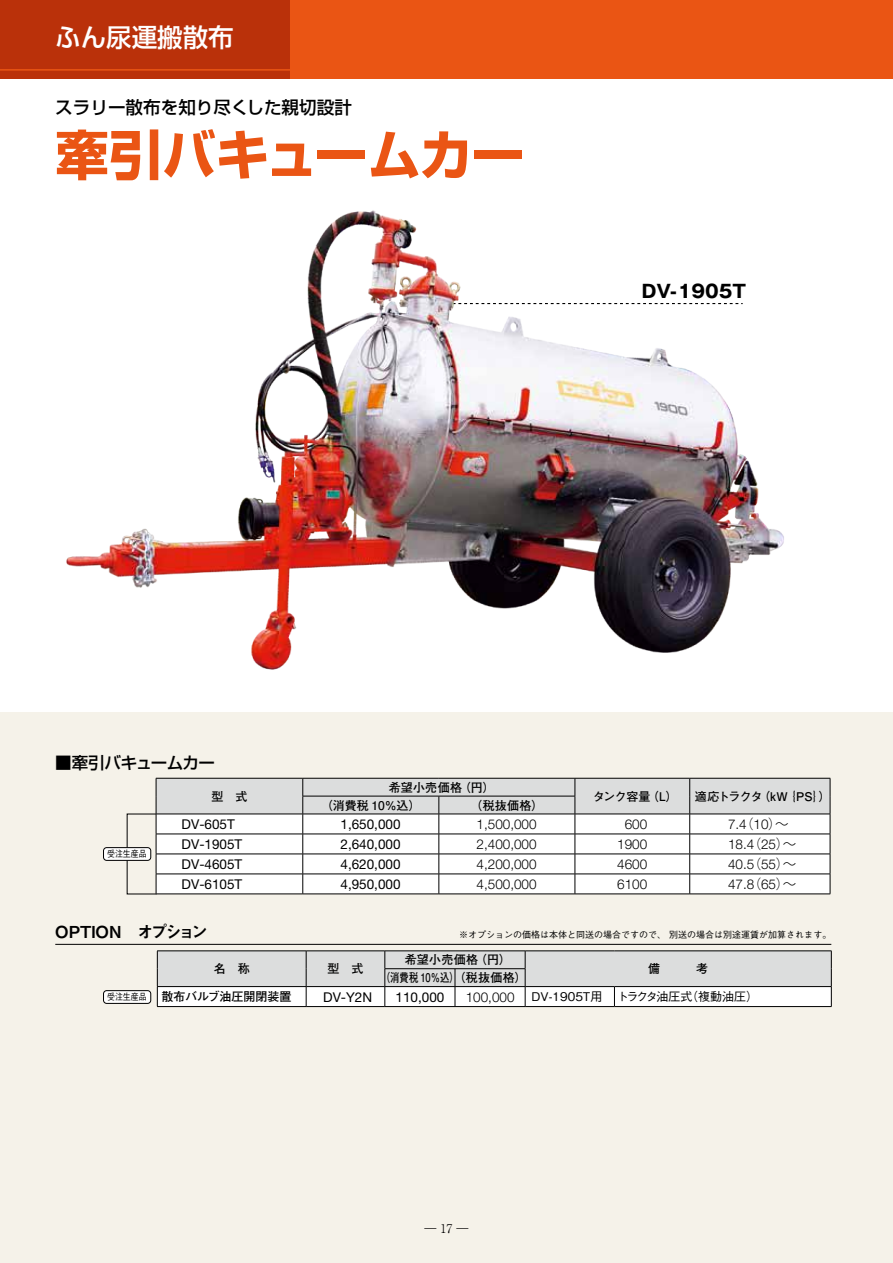
<style>
.page{position:relative;width:893px;height:1263px;background:#fff}
.page>*{position:absolute;margin:0;border:0;box-sizing:border-box;transform-origin:0 0}
.t1{font:700 53.55px "Shin Go Pro";letter-spacing:-.015em;color:#ea5514}
.t2{font:500 25.5px "UD Shin Go Pro";color:#fff}
.t3{font:700 18px "Gothic MB101 Pro";color:#000}
.t4{font:500 17.55px "Shin Go Pro";color:#000}
.t5{font:16.5px "Midashi Go Pro MB31";color:#000}
.t6{font:500 16.5px "Shin Go Pro";letter-spacing:-.03em;color:#000}
.t7{font:13.5px "Helvetica Neue LT 45 Lt";color:#000}
.t8{font:13.5px "Helvetica Neue LT Pro";color:#000}
.t9{font:700 12px "Futo Go B101 Pro";color:#000}
.t10{font:700 12px/17.9px "Futo Go B101 Pro";letter-spacing:.02em;color:#000}
.t11{font:500 12px "Gothic BBB Pro";color:#000}
.t12{font:700 12px "Futo Go B101 Pro";letter-spacing:-.07em;color:#000}
.t13{font:300 12px "Ryumin Pro";color:#000}
.t14{font:500 9px "Gothic BBB Pro";color:#000}
.t15{font:500 9px "Gothic BBB Pro";color:#000;scale:.88 1}
.s1{font-family:"Koz Go Pro";font-weight:300}
.s2{font-family:"Gothic BBB Pro";font-weight:500;font-size:9px}
</style>
<div class="page">
<div style="left:0;top:712px;width:893px;height:551px;background:#f5f2e9"></div>
<div style="left:0;top:0;width:893px;height:79px;background:#ea5514"></div>
<div style="left:0;top:0;width:289px;height:79px;background:#ba310a"></div>
<hr style="left:0;top:69px;width:291px;height:2px;background:#ea5514">
<img style="left:66px;top:210px;width:718px;height:460px">
<div style="left:104px;top:848px;width:47px;height:12px;background:#fff;border-radius:3px"></div>
<div style="left:103px;top:847px;width:48px;height:13px;border:1px solid #000;border-radius:3px"></div>
<svg style="left:156px;top:778px;width:675px;height:116px;background:#e6e6e6"></svg>
<hr style="left:156px;top:894px;width:147px;height:1px;background:#000">
<hr style="left:303px;top:894px;width:136px;height:1px;background:#000">
<hr style="left:439px;top:894px;width:136px;height:1px;background:#000">
<hr style="left:575px;top:894px;width:115px;height:1px;background:#000">
<hr style="left:690px;top:894px;width:140px;height:1px;background:#000">
<hr style="left:157px;top:950px;width:149px;height:1px;background:#000">
<hr style="left:306px;top:950px;width:79px;height:1px;background:#000">
<hr style="left:385px;top:950px;width:70px;height:1px;background:#000">
<hr style="left:455px;top:950px;width:70px;height:1px;background:#000">
<hr style="left:525px;top:950px;width:89px;height:1px;background:#000">
<hr style="left:614px;top:950px;width:218px;height:1px;background:#000">
<svg style="left:157px;top:951px;width:675px;height:55px;background:#dedede"></svg>
<hr style="left:157px;top:1006px;width:149px;height:1px;background:#000">
<hr style="left:306px;top:1006px;width:79px;height:1px;background:#000">
<hr style="left:385px;top:1006px;width:70px;height:1px;background:#000">
<hr style="left:455px;top:1006px;width:70px;height:1px;background:#000">
<hr style="left:525px;top:1006px;width:89px;height:1px;background:#000">
<hr style="left:614px;top:1006px;width:218px;height:1px;background:#000">
<hr style="left:55px;top:944px;width:776px;height:1px;background:#000">
<div style="left:104px;top:991px;width:47px;height:12px;background:#fff;border-radius:3px"></div>
<div style="left:103px;top:990px;width:48px;height:13px;border:1px solid #000;border-radius:3px"></div>
<h2 class="t2" style="left:55px;top:16px;width:180px">ふん尿運搬散布</h2>
<p class="t4" style="left:55px;top:93px;width:298px">スラリー散布を知り尽くした親切設計</p>
<h1 class="t1" style="left:55px;top:112px;width:471px">牽引バキュームカー</h1>
<h3 class="t3" style="left:642px;top:276px;width:106px">DV-1905T</h3>
<p class="t6" style="left:55px;top:749px;width:161px">■牽引バキュームカー</p>
<p class="t9" style="left:211px;top:786px;width:37px">型　式</p>
<p class="t9" style="left:389px;top:777px;width:108px">希望小売価格（円）</p>
<p class="t9" style="left:321px;top:795px;width:102px">（消費税 10％込）</p>
<p class="t9" style="left:470px;top:795px;width:75px">（税抜価格）</p>
<p class="t9" style="left:593px;top:786px;width:87px">タンク容量（L）</p>
<p class="t12" style="left:695px;top:786px;width:137px">適応トラクタ（kW｛PS｝）</p>
<p class="t15" style="left:107px;top:847px;width:47px">受注生産品</p>
<p class="t8" style="left:182px;top:816px;width:55px">DV-605T</p>
<p class="t8" style="left:341px;top:816px;width:62px">1,650,000</p>
<p class="t7" style="left:477px;top:816px;width:62px">1,500,000</p>
<p class="t7" style="left:625px;top:816px;width:24px">600</p>
<p class="t7" style="left:728px;top:816px;width:62px">7.4<span class="s1">（</span>10<span class="s1">）～</span></p>
<p class="t8" style="left:182px;top:836px;width:62px">DV-1905T</p>
<p class="t8" style="left:341px;top:836px;width:62px">2,640,000</p>
<p class="t7" style="left:477px;top:836px;width:62px">2,400,000</p>
<p class="t7" style="left:617px;top:836px;width:32px">1900</p>
<p class="t7" style="left:728px;top:836px;width:70px">18.4<span class="s1">（</span>25<span class="s1">）～</span></p>
<p class="t8" style="left:182px;top:856px;width:62px">DV-4605T</p>
<p class="t8" style="left:341px;top:856px;width:62px">4,620,000</p>
<p class="t7" style="left:477px;top:856px;width:62px">4,200,000</p>
<p class="t7" style="left:617px;top:856px;width:32px">4600</p>
<p class="t7" style="left:728px;top:856px;width:70px">40.5<span class="s1">（</span>55<span class="s1">）～</span></p>
<p class="t8" style="left:182px;top:876px;width:62px">DV-6105T</p>
<p class="t8" style="left:341px;top:876px;width:62px">4,950,000</p>
<p class="t7" style="left:477px;top:876px;width:62px">4,500,000</p>
<p class="t7" style="left:617px;top:876px;width:32px">6100</p>
<p class="t7" style="left:728px;top:876px;width:70px">47.8<span class="s1">（</span>65<span class="s1">）～</span></p>
<p class="t5" style="left:55px;top:918px;width:154px">OPTION　オプション</p>
<p class="t14" style="left:459px;top:927px;width:373px">※オプションの価格は本体と同送の場合ですので、別送の場合は別途運賃が加算されます。</p>
<p class="t9" style="left:214px;top:959px;width:37px">名　称</p>
<p class="t9" style="left:327px;top:959px;width:37px">型　式</p>
<p class="t10" style="left:381px;top:949px;width:147px;text-indent:24px">希望小売価格（円）<br>（消費税 10％込）（税抜価格）</p>
<p class="t9" style="left:107px;top:987px;width:186px"><span class="s2">受注生産品</span> 散布バルブ油圧開閉装置</p>
<p class="t8" style="left:323px;top:989px;width:51px">DV-Y2N</p>
<p class="t8" style="left:396px;top:989px;width:50px">110,000</p>
<p class="t7" style="left:466px;top:989px;width:50px">100,000</p>
<p class="t11" style="left:531px;top:987px;width:228px">DV-1905T用 トラクタ油圧式（複動油圧）</p>
<p class="t13" style="left:424px;top:1219px;width:45px">― 17 ―</p>
</div>
